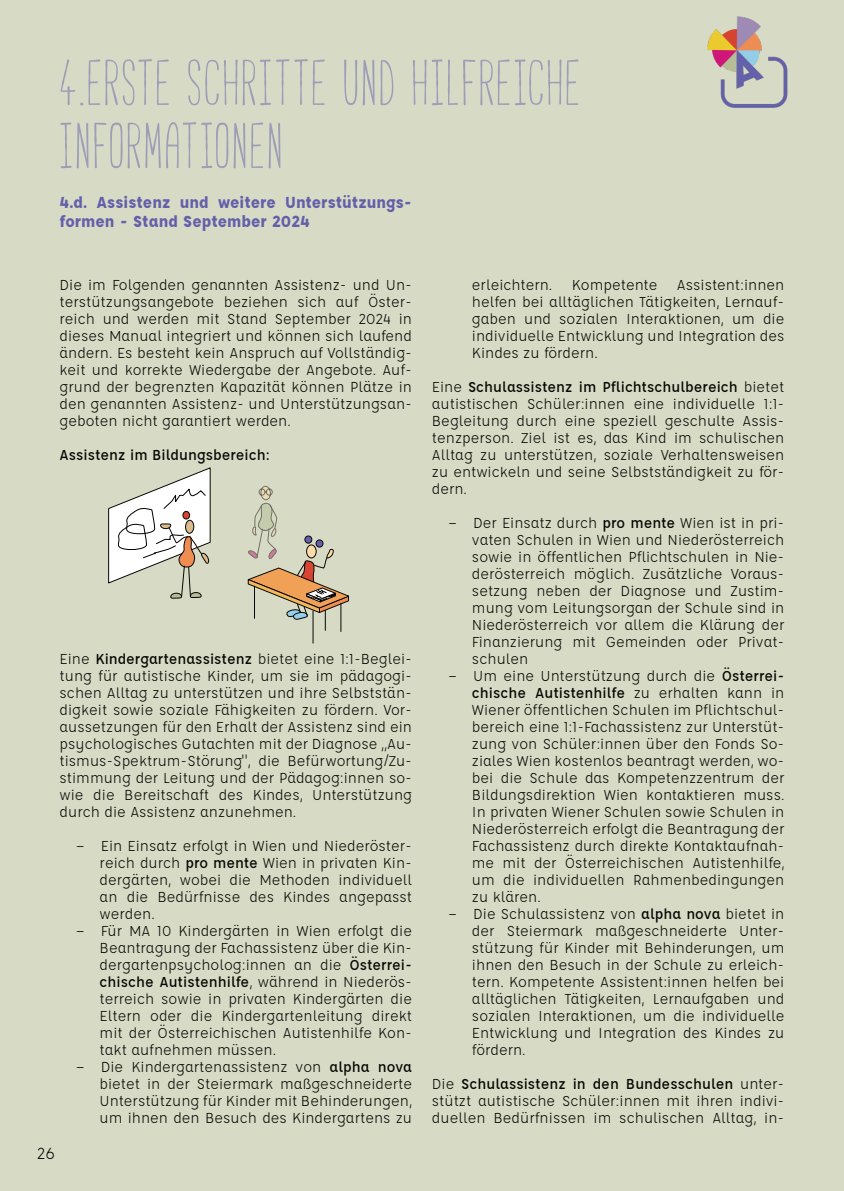
<style>
.page{position:relative;width:844px;height:1191px;background:#fff}
.page>*{position:absolute;margin:0;border:0;box-sizing:border-box;transform-origin:0 0}
.t1{font:63px/63px "Cabana";letter-spacing:.05em;color:rgb(100 95 170/.5)}
.t2{font:700 17.5px/18.9px "Affogato";color:#645faa}
.t3{font:17.5px "Affogato";color:#080704}
.t4{font:15.75px/17px "Affogato";color:#080704;text-align:justify}
.t5{font:500 15.75px "Affogato";color:#080704}
.s1{font-weight:500}
</style>
<div class="page">
<div style="left:0;top:0;width:843px;height:1191px;background:#d7dbc5"></div>
<img style="left:707px;top:16px;width:81px;height:92px">
<svg style="left:260px;top:486px;width:11px;height:14px"></svg>
<div style="left:266px;top:488px;width:7px;height:7px;border:1px solid #080704;border-radius:50%"></div>
<div style="left:258px;top:488px;width:7px;height:7px;border:1px solid #080704;border-radius:50%"></div>
<hr style="left:312px;top:611px;width:1px;height:32px;background:#080704">
<svg style="left:247px;top:503px;width:102px;height:128px"></svg>
<svg style="left:108px;top:467px;width:103px;height:131px"></svg>
<h1 class="t1" style="left:60px;top:54px;width:521px">4.ERSTE SCHRITTE UND HILFREICHE<br>INFORMATIONEN</h1>
<p class="t2" style="left:60px;top:193px;width:354px">4.d. Assistenz und weitere Unterstützungs&shy;formen - Stand September 2024</p>
<p class="t4" style="left:60px;top:276px;width:354px">Die im Folgenden genannten Assistenz- und Un&shy;terstützungsangebote beziehen sich auf Öster&shy;reich und werden mit Stand September 2024 in dieses Manual integriert und können sich laufend ändern. Es besteht kein Anspruch auf Vollständig&shy;keit und korrekte Wiedergabe der Angebote. Auf&shy;grund der begrenzten Kapazität können Plätze in den genannten Assistenz- und Unterstützungsan&shy;geboten nicht garantiert werden.</p>
<p class="t5" style="left:60px;top:445px;width:212px">Assistenz im Bildungsbereich:</p>
<p class="t4" style="left:60px;top:650px;width:354px">Eine <span class="s1">Kindergartenassistenz</span> bietet eine 1:1-Beglei&shy;tung für autistische Kinder, um sie im pädagogi&shy;schen Alltag zu unterstützen und ihre Selbststän&shy;digkeit sowie soziale Fähigkeiten zu fördern. Vor&shy;aussetzungen für den Erhalt der Assistenz sind ein psychologisches Gutachten mit der Diagnose ,,Au&shy;tismus-Spektrum-Störung", die Befürwortung/Zu&shy;stimmung der Leitung und der Pädagog:innen so&shy;wie die Bereitschaft des Kindes, Unterstützung durch die Assistenz anzunehmen.</p>
<p class="t4" style="left:100px;top:837px;width:314px;text-indent:-24px">— Ein Einsatz erfolgt in Wien und Niederöster&shy;reich durch <span class="s1">pro mente</span> Wien in privaten Kin&shy;dergärten, wobei die Methoden individuell an die Bedürfnisse des Kindes angepasst werden.</p>
<p class="t4" style="left:100px;top:922px;width:314px;text-indent:-24px">— Für MA 10 Kindergärten in Wien erfolgt die Beantragung der Fachassistenz über die Kin&shy;dergartenpsycholog:innen an die <span class="s1">Österrei&shy;chische Autistenhilfe</span>, während in Niederös&shy;terreich sowie in privaten Kindergärten die Eltern oder die Kindergartenleitung direkt mit der Österreichischen Autistenhilfe Kon&shy;takt aufnehmen müssen.</p>
<p class="t4" style="left:100px;top:1058px;width:314px;text-indent:-24px">— Die Kindergartenassistenz von <span class="s1">alpha nova </span>bietet in der Steiermark maßgeschneiderte Unterstützung für Kinder mit Behinderungen, um ihnen den Besuch des Kindergartens zu</p>
<p class="t3" style="left:37px;top:1142px;width:20px">26</p>
<p class="t4" style="left:472px;top:276px;width:314px">erleichtern. Kompetente Assistent:innen helfen bei alltäglichen Tätigkeiten, Lernauf&shy;gaben und sozialen Interaktionen, um die individuelle Entwicklung und Integration des Kindes zu fördern.</p>
<p class="t4" style="left:432px;top:378px;width:354px">Eine <span class="s1">Schulassistenz im Pflichtschulbereich</span> bietet autistischen Schüler:innen eine individuelle 1:1- Begleitung durch eine speziell geschulte Assis&shy;tenzperson. Ziel ist es, das Kind im schulischen Alltag zu unterstützen, soziale Verhaltensweisen zu entwickeln und seine Selbstständigkeit zu för&shy;dern.</p>
<p class="t4" style="left:472px;top:514px;width:314px;text-indent:-24px">— Der Einsatz durch <span class="s1">pro mente</span> Wien ist in pri&shy;vaten Schulen in Wien und Niederösterreich sowie in öffentlichen Pflichtschulen in Nie&shy;derösterreich möglich. Zusätzliche Voraus&shy;setzung neben der Diagnose und Zustim&shy;mung vom Leitungsorgan der Schule sind in Niederösterreich vor allem die Klärung der Finanzierung mit Gemeinden oder Privat&shy;schulen</p>
<p class="t4" style="left:472px;top:667px;width:314px;text-indent:-24px">— Um eine Unterstützung durch die <span class="s1">Österrei&shy;chische Autistenhilfe</span> zu erhalten kann in Wiener öffentlichen Schulen im Pflichtschul&shy;bereich eine 1:1-Fachassistenz zur Unterstüt&shy;zung von Schüler:innen über den Fonds So&shy;ziales Wien kostenlos beantragt werden, wo&shy;bei die Schule das Kompetenzzentrum der Bildungsdirektion Wien kontaktieren muss.<br>In privaten Wiener Schulen sowie Schulen in Niederösterreich erfolgt die Beantragung der Fachassistenz durch direkte Kontaktaufnah&shy;me mit der Österreichischen Autistenhilfe, um die individuellen Rahmenbedingungen zu klären.</p>
<p class="t4" style="left:472px;top:905px;width:314px;text-indent:-24px">— Die Schulassistenz von <span class="s1">alpha nova</span> bietet in der Steiermark maßgeschneiderte Unter&shy;stützung für Kinder mit Behinderungen, um ihnen den Besuch in der Schule zu erleich&shy;tern. Kompetente Assistent:innen helfen bei alltäglichen Tätigkeiten, Lernaufgaben und sozialen Interaktionen, um die individuelle Entwicklung und Integration des Kindes zu fördern.</p>
<p class="t4" style="left:432px;top:1075px;width:354px">Die <span class="s1">Schulassistenz in den Bundesschulen</span> unter&shy;stützt autistische Schüler:innen mit ihren indivi&shy;duellen Bedürfnissen im schulischen Alltag, in-</p>
</div>
